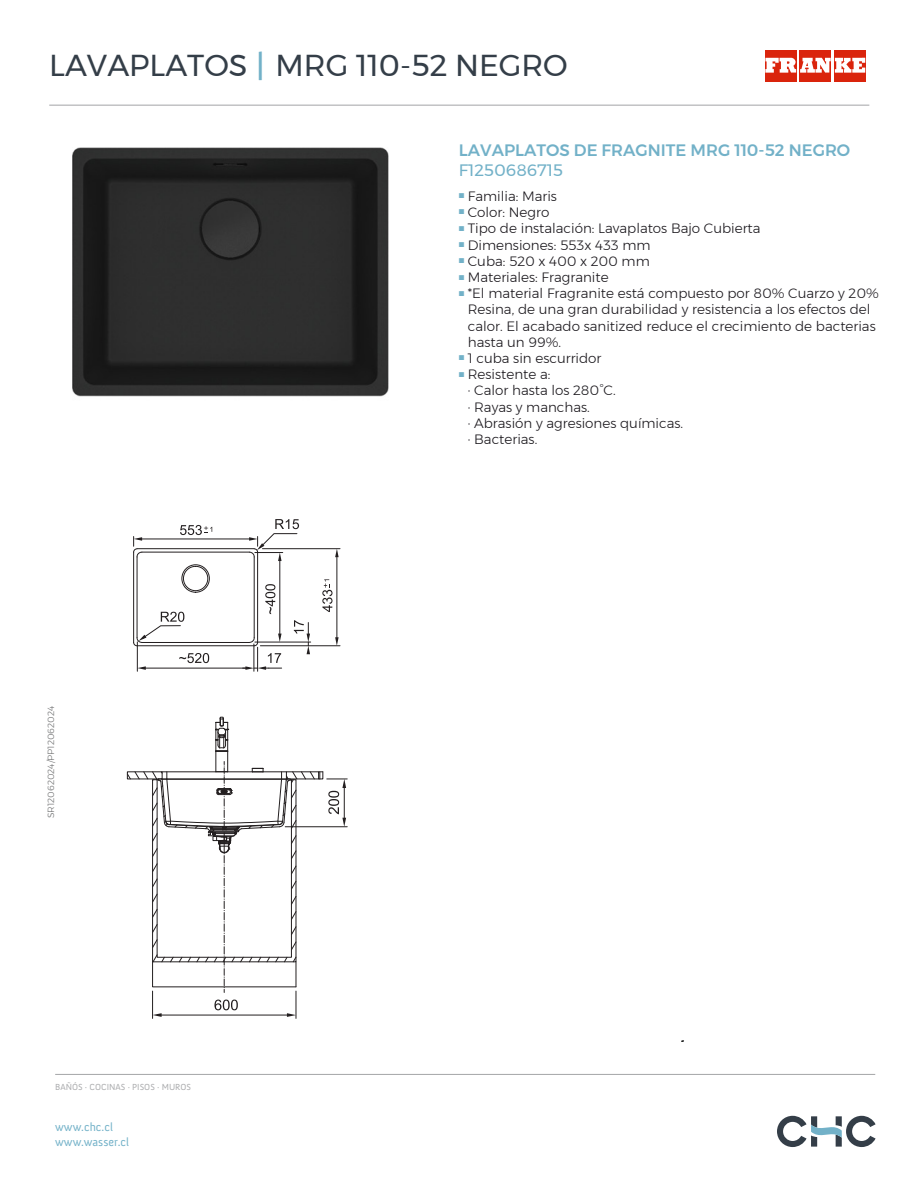
<style>
.page{position:relative;width:918px;height:1188px;background:#fff}
.page>*{position:absolute;margin:0;border:0;box-sizing:border-box;transform-origin:0 0}
.t1{font:30.15px "Montserrat";color:#343e48}
.t2{font:500 16.5px "Montserrat";color:#72b1c8}
.t3{font:16.5px "Montserrat";color:#72b1c8}
.t4{font:300 13.5px/16.2px "Montserrat";color:#1a171c}
.t5{font:12px/14.4px "Anivers";color:#72b1c8}
.t6{font:10.5px/16.4px "Arial";color:#72b1c8;text-align:justify}
.t7{font:9px "Anivers";color:#abacae}
.t8{font:300 9px "Montserrat";color:#707172}
.s1{font-family:"Anivers SC";font-size:36px;color:#72b1c8}
</style>
<div class="page">
<hr style="left:49px;top:105px;width:820px;height:1px;background:#a7a8aa">
<div style="left:765px;top:50px;width:31px;height:31px;background:#da240c"></div>
<div style="left:800px;top:50px;width:31px;height:31px;background:#da240c"></div>
<div style="left:834px;top:50px;width:32px;height:31px;background:#da240c"></div>
<svg style="left:765px;top:58px;width:100px;height:15px"></svg>
<hr style="left:55px;top:1074px;width:820px;height:1px;background:#a9aaac">
<svg style="left:777px;top:1116px;width:99px;height:31px"></svg>
<img style="left:72px;top:147px;width:317px;height:250px">
<hr style="left:133px;top:552px;width:1px;height:90px;background:#231f20">
<hr style="left:137px;top:548px;width:117px;height:1px;background:#231f20">
<hr style="left:257px;top:552px;width:1px;height:90px;background:#231f20">
<hr style="left:137px;top:646px;width:117px;height:1px;background:#231f20">
<hr style="left:142px;top:552px;width:107px;height:1px;background:#231f20">
<hr style="left:137px;top:557px;width:1px;height:81px;background:#231f20">
<hr style="left:142px;top:642px;width:107px;height:1px;background:#231f20">
<hr style="left:254px;top:557px;width:1px;height:81px;background:#231f20">
<div style="left:182px;top:565px;width:27px;height:27px;border:1px solid #231f20;border-radius:50%"></div>
<div style="left:183px;top:566px;width:25px;height:25px;border:1px solid #231f20;border-radius:50%"></div>
<svg style="left:335px;top:637px;width:4px;height:9px"></svg>
<svg style="left:335px;top:549px;width:4px;height:8px"></svg>
<hr style="left:337px;top:554px;width:1px;height:86px;background:#231f20">
<hr style="left:260px;top:646px;width:80px;height:1px;background:#231f20">
<hr style="left:262px;top:548px;width:78px;height:1px;background:#231f20">
<hr style="left:280px;top:558px;width:1px;height:79px;background:#231f20">
<hr style="left:255px;top:642px;width:56px;height:1px;background:#231f20">
<hr style="left:139px;top:539px;width:113px;height:1px;background:#231f20">
<svg style="left:133px;top:537px;width:9px;height:20px"></svg>
<hr style="left:143px;top:668px;width:105px;height:1px;background:#231f20">
<svg style="left:265px;top:584px;width:10px;height:30px"></svg>
<svg style="left:243px;top:634px;width:39px;height:37px"></svg>
<svg style="left:294px;top:620px;width:16px;height:34px"></svg>
<svg style="left:249px;top:519px;width:50px;height:42px"></svg>
<svg style="left:133px;top:612px;width:76px;height:59px"></svg>
<svg style="left:180px;top:525px;width:32px;height:10px"></svg>
<svg style="left:322px;top:579px;width:10px;height:33px"></svg>
<svg style="left:127px;top:717px;width:220px;height:301px"></svg>
<h1 class="t1" style="left:49px;top:42px;width:520px">LAVAPLATOS <span class="s1">|</span> MRG 110-52 NEGRO</h1>
<p class="t8" style="left:44px;top:818px;width:113px;rotate:-90deg">SR12062024/PP12062024</p>
<p class="t7" style="left:55px;top:1082px;width:137px">BAÑÓS · COCINAS · PISOS · MUROS</p>
<p class="t5" style="left:55px;top:1120px;width:75px">www.chc.cl www.wasser.cl</p>
<p class="t2" style="left:459px;top:137px;width:393px">LAVAPLATOS DE FRAGNITE MRG 110-52 NEGRO</p>
<p class="t3" style="left:459px;top:157px;width:105px">F1250686715</p>
<p class="t4" style="left:468px;top:188px;width:412px">Familia: Maris<br>Color: Negro<br>Tipo de instalación: Lavaplatos Bajo Cubierta<br>Dimensiones: 553x 433 mm<br>Cuba: 520 x 400 x 200 mm<br>Materiales: Fragranite<br>*El material Fragranite está compuesto por 80% Cuarzo y 20%<br>Resina, de una gran durabilidad y resistencia a los efectos del calor. El acabado sanitized reduce el crecimiento de bacterias hasta un 99%.<br>1 cuba sin escurridor<br>Resistente a:<br>· Calor hasta los 280°C.<br>· Rayas y manchas.<br>· Abrasión y agresiones químicas.<br>· Bacterias.</p>
<p class="t6" style="left:459px;top:186px;width:8px">■ ■ ■ ■ ■ ■ ■</p>
<p class="t6" style="left:459px;top:349px;width:8px">■ ■</p>
</div>
